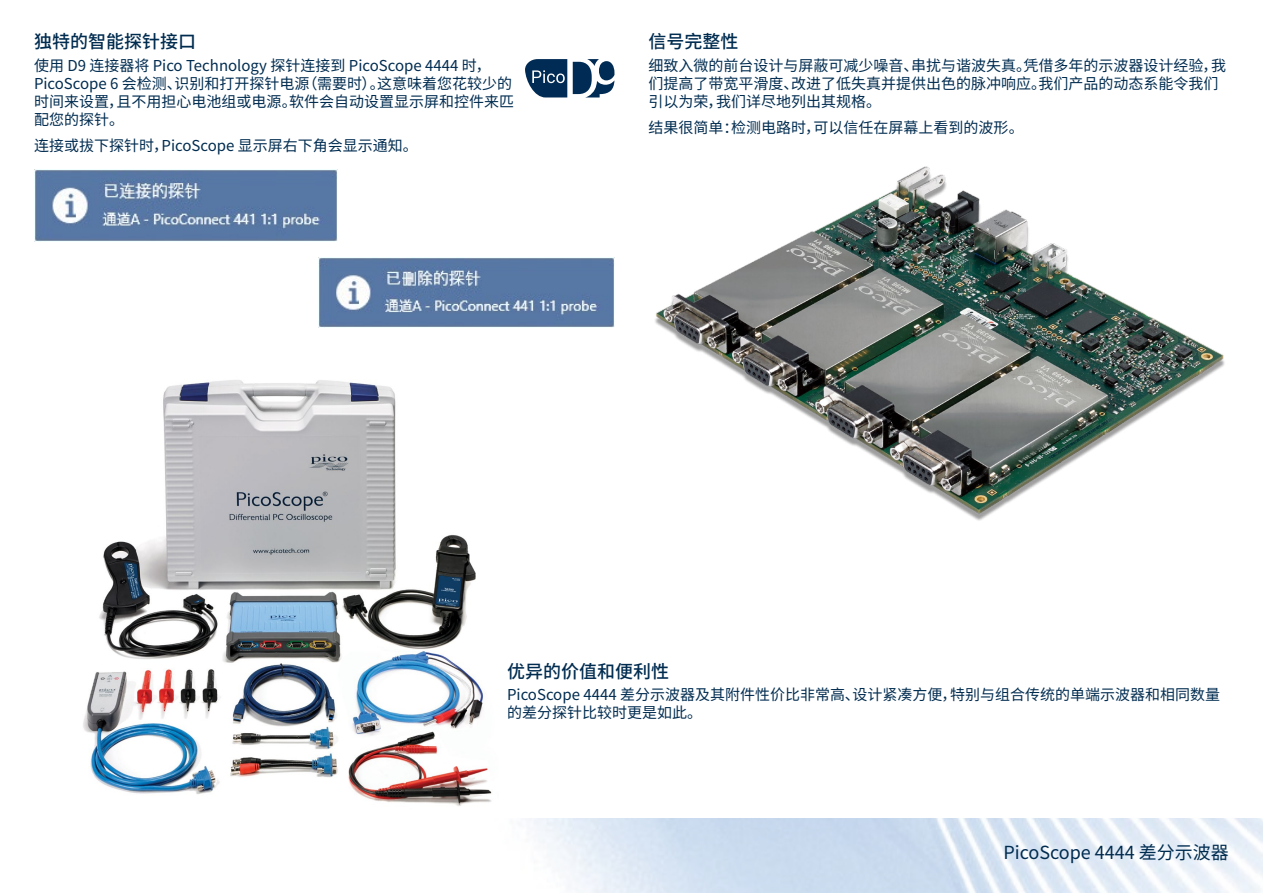
<style>
.page{position:relative;width:1263px;height:893px;background:#fff}
.page>*{position:absolute;margin:0;border:0;box-sizing:border-box;transform-origin:0 0}
.t1{font:500 18px "Noto Sans CJ Ksc";color:#002c50}
.t2{font:18px "Noto Sans CJ Ksc";color:#002c50}
.t3{font:15px/18px "Noto Sans CJ Ksc";color:#002c50}
</style>
<div class="page">
<img style="left:528px;top:819px;width:735px;height:74px">
<img style="left:655px;top:166px;width:570px;height:355px">
<img style="left:83px;top:380px;width:409px;height:426px">
<svg style="left:573px;top:59px;width:41px;height:38px"></svg>
<svg style="left:525px;top:59px;width:42px;height:38px;background:#2f5273"></svg>
<img style="left:34px;top:170px;width:303px;height:72px">
<img style="left:318px;top:257px;width:296px;height:71px">
<p class="t1" style="left:34px;top:32px;width:163px">独特的智能探针接口</p>
<p class="t3" style="left:34px;top:56px;width:481px">使用 D9 连接器将 Pico Technology 探针连接到 PicoScope 4444 时，PicoScope 6 会检测、识别和打开探针电源（需要时）。这意味着您花较少的时间来设置，且不用担心电池组或电源。软件会自动设置显示屏和控件来匹配您的探针。</p>
<p class="t3" style="left:34px;top:137px;width:385px">连接或拔下探针时，PicoScope 显示屏右下角会显示通知。</p>
<p class="t1" style="left:648px;top:32px;width:91px">信号完整性</p>
<p class="t3" style="left:648px;top:56px;width:579px">细致入微的前台设计与屏蔽可减少噪音、串扰与谐波失真。凭借多年的示波器设计经验，我们提高了带宽平滑度、改进了低失真并提供出色的脉冲响应。我们产品的动态系能令我们引以为荣，我们详尽地列出其规格。</p>
<p class="t3" style="left:648px;top:119px;width:377px">结果很简单：检测电路时，可以信任在屏幕上看到的波形。</p>
<p class="t1" style="left:507px;top:661px;width:163px">优异的价值和便利性</p>
<p class="t3" style="left:507px;top:686px;width:714px">PicoScope 4444 差分示波器及其附件性价比非常高、设计紧凑方便，特别与组合传统的单端示波器和相同数量的差分探针比较时更是如此。</p>
<p class="t2" style="left:1003px;top:842px;width:227px">PicoScope 4444 差分示波器</p>
</div>
